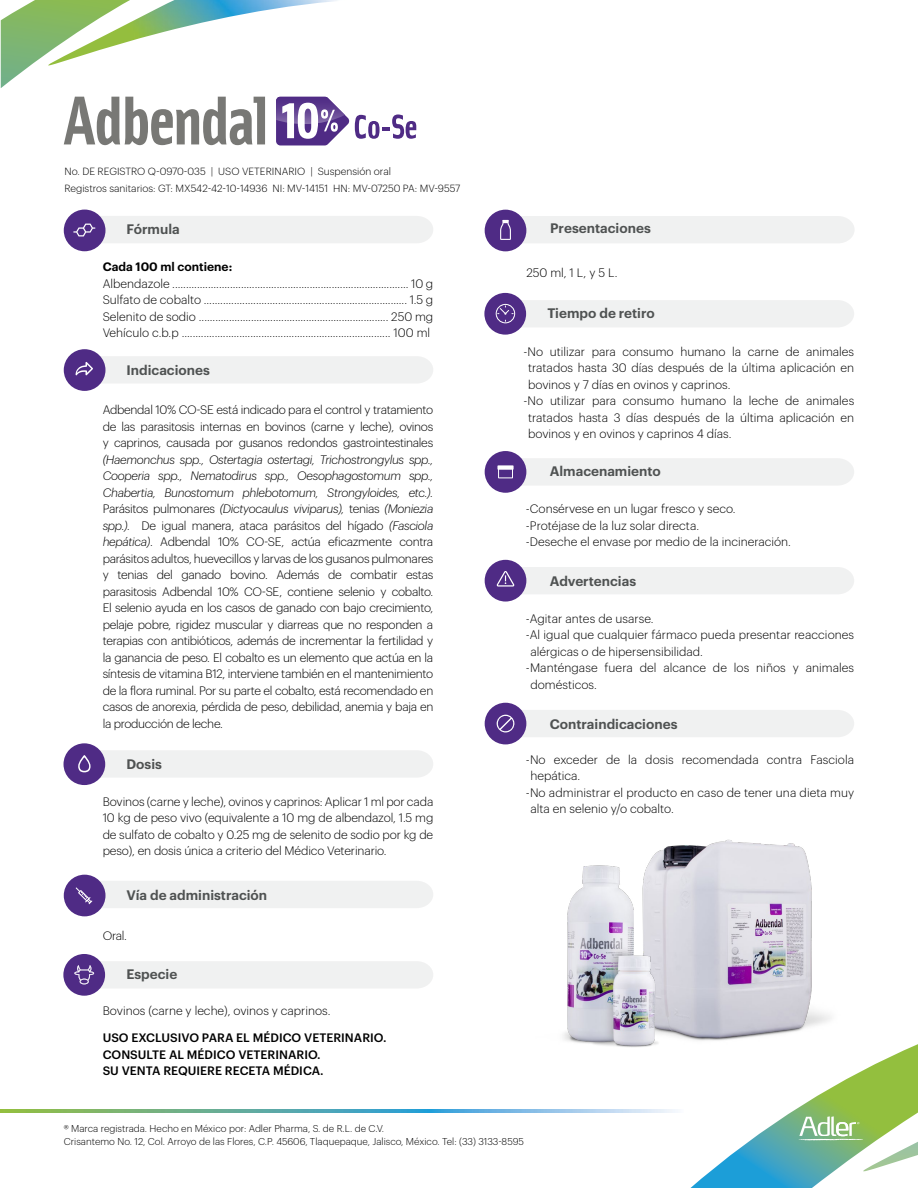
<style>
.page{position:relative;width:918px;height:1188px;background:#fff}
.page>*{position:absolute;margin:0;border:0;box-sizing:border-box;transform-origin:0 0}
.t1{font:600 13.5px "Graphik";color:#4f5252}
.t2{font:300 12px/16.5px "Graphik";color:#000;text-align:justify}
.t3{font:500 12px/16.5px "Graphik";color:#000}
.t4{font:600 12px "Graphik";color:#000}
.t5{font:300 10.2px/16.5px "Graphik";color:#000}
.t6{font:300 9.75px/13.5px "Graphik";color:#000}
.s1{font-style:italic}
</style>
<div class="page">
<svg style="left:1px;top:0;width:50px;height:88px"></svg>
<img style="left:48px;top:0;width:289px;height:65px">
<img style="left:0;top:1110px;width:676px;height:3px">
<svg style="left:690px;top:1044px;width:228px;height:144px"></svg>
<div style="left:64px;top:210px;width:41px;height:41px;background:#4f2b85;border-radius:50%"></div>
<svg style="left:73px;top:216px;width:360px;height:27px"></svg>
<div style="left:64px;top:349px;width:41px;height:42px;background:#4f2b85;border-radius:50%"></div>
<svg style="left:75px;top:356px;width:358px;height:28px"></svg>
<div style="left:64px;top:743px;width:41px;height:42px;background:#4f2b85;border-radius:50%"></div>
<svg style="left:78px;top:750px;width:355px;height:28px"></svg>
<div style="left:64px;top:875px;width:41px;height:41px;background:#4f2b85;border-radius:50%"></div>
<svg style="left:75px;top:881px;width:358px;height:27px"></svg>
<div style="left:485px;top:210px;width:41px;height:41px;background:#4f2b85;border-radius:50%"></div>
<svg style="left:500px;top:216px;width:354px;height:27px"></svg>
<div style="left:485px;top:451px;width:41px;height:42px;background:#4f2b85;border-radius:50%"></div>
<svg style="left:498px;top:458px;width:356px;height:28px"></svg>
<div style="left:497px;top:465px;width:17px;height:5px;background:#fff"></div>
<div style="left:485px;top:560px;width:41px;height:42px;background:#4f2b85;border-radius:50%"></div>
<svg style="left:496px;top:567px;width:358px;height:27px"></svg>
<div style="left:63px;top:954px;width:42px;height:42px;background:#4f2b85;border-radius:50%"></div>
<svg style="left:74px;top:961px;width:359px;height:28px"></svg>
<div style="left:484px;top:293px;width:42px;height:42px;background:#4f2b85;border-radius:50%"></div>
<svg style="left:495px;top:300px;width:359px;height:27px"></svg>
<img style="left:690px;top:839px;width:184px;height:261px">
<img style="left:563px;top:844px;width:160px;height:226px">
<svg style="left:64px;top:97px;width:201px;height:48px"></svg>
<svg style="left:276px;top:97px;width:140px;height:48px"></svg>
<div style="left:485px;top:703px;width:41px;height:41px;background:#4f2b85;border-radius:50%"></div>
<svg style="left:496px;top:710px;width:358px;height:27px"></svg>
<p class="t5" style="left:64px;top:163px;width:397px">No. DE REGISTRO Q-0970-035 | USO VETERINARIO | Suspensión oral<br>Registros sanitarios: GT: MX542-42-10-14936 NI: MV-14151 HN: MV-07250 PA: MV-9557</p>
<p class="t1" style="left:126px;top:219px;width:55px">Fórmula</p>
<p class="t4" style="left:103px;top:258px;width:131px">Cada 100 ml contiene:</p>
<p class="t2" style="left:103px;top:274px;width:332px">Albendazole ...................................................................................... 10 g Sulfato de cobalto .......................................................................... 1.5 g Selenito de sodio ..................................................................... 250 mg Vehículo c.b.p ............................................................................ 100 ml</p>
<p class="t1" style="left:126px;top:360px;width:85px">Indicaciones</p>
<p class="t2" style="left:103px;top:401px;width:332px">Adbendal 10% CO-SE está indicado para el control y tratamiento de las parasitosis internas en bovinos (carne y leche), ovinos y caprinos, causada por gusanos redondos gastrointestinales</p>
<p class="t2" style="left:103px;top:450px;width:332px"><span class="s1">(Haemonchus spp., Ostertagia ostertagi, Trichostrongylus spp., Cooperia spp., Nematodirus spp., Oesophagostomum spp., Chabertia, Bunostomum phlebotomum, Strongyloides, etc.).<br></span>Parásitos pulmonares <span class="s1">(Dictyocaulus viviparus),</span> tenias <span class="s1">(Moniezia spp.).</span> De igual manera, ataca parásitos del hígado <span class="s1">(Fasciola hepática)</span>. Adbendal 10% CO-SE, actúa eficazmente contra parásitos adultos, huevecillos y larvas de los gusanos pulmonares y tenias del ganado bovino. Además de combatir estas parasitosis Adbendal 10% CO-SE, contiene selenio y cobalto.<br>El selenio ayuda en los casos de ganado con bajo crecimiento, pelaje pobre, rigidez muscular y diarreas que no responden a terapias con antibióticos, además de incrementar la fertilidad y la ganancia de peso. El cobalto es un elemento que actúa en la síntesis de vitamina B12, interviene también en el mantenimiento de la flora ruminal. Por su parte el cobalto, está recomendado en casos de anorexia, pérdida de peso, debilidad, anemia y baja en la producción de leche.</p>
<p class="t1" style="left:126px;top:754px;width:37px">Dosis</p>
<p class="t2" style="left:103px;top:792px;width:332px">Bovinos (carne y leche), ovinos y caprinos: Aplicar 1 ml por cada 10 kg de peso vivo (equivalente a 10 mg de albendazol, 1.5 mg de sulfato de cobalto y 0.25 mg de selenito de sodio por kg de peso), en dosis única a criterio del Médico Veterinario.</p>
<p class="t1" style="left:126px;top:885px;width:142px">Vía de administración</p>
<p class="t2" style="left:103px;top:926px;width:26px">Oral.</p>
<p class="t1" style="left:126px;top:964px;width:52px">Especie</p>
<p class="t2" style="left:103px;top:1001px;width:229px">Bovinos (carne y leche), ovinos y caprinos.</p>
<p class="t3" style="left:103px;top:1029px;width:285px">USO EXCLUSIVO PARA EL MÉDICO VETERINARIO.<br>CONSULTE AL MÉDICO VETERINARIO.<br>SU VENTA REQUIERE RECETA MÉDICA.</p>
<p class="t1" style="left:550px;top:218px;width:102px">Presentaciones</p>
<p class="t2" style="left:526px;top:263px;width:93px">250 ml, 1 L, y 5 L.</p>
<p class="t1" style="left:547px;top:303px;width:109px">Tiempo de retiro</p>
<p class="t2" style="left:524px;top:342px;width:332px">-No utilizar para consumo humano la carne de animales</p>
<p class="t2" style="left:528px;top:359px;width:328px">tratados hasta 30 días después de la última aplicación en</p>
<p class="t2" style="left:528px;top:375px;width:204px">bovinos y 7 días en ovinos y caprinos.</p>
<p class="t2" style="left:524px;top:392px;width:332px">-No utilizar para consumo humano la leche de animales</p>
<p class="t2" style="left:528px;top:408px;width:328px">tratados hasta 3 días después de la última aplicación en</p>
<p class="t2" style="left:528px;top:425px;width:205px">bovinos y en ovinos y caprinos 4 días.</p>
<p class="t1" style="left:550px;top:461px;width:113px">Almacenamiento</p>
<p class="t2" style="left:526px;top:500px;width:267px;text-align:left">-Consérvese en un lugar fresco y seco. -Protéjase de la luz solar directa.<br>-Deseche el envase por medio de la incineración.</p>
<p class="t1" style="left:550px;top:571px;width:88px">Advertencias</p>
<p class="t2" style="left:526px;top:609px;width:129px">-Agitar antes de usarse.</p>
<p class="t2" style="left:526px;top:626px;width:330px">-Al igual que cualquier fármaco pueda presentar reacciones</p>
<p class="t2" style="left:530px;top:642px;width:174px">alérgicas o de hipersensibilidad.</p>
<p class="t2" style="left:526px;top:659px;width:330px">-Manténgase fuera del alcance de los niños y animales</p>
<p class="t2" style="left:530px;top:675px;width:68px">domésticos.</p>
<p class="t1" style="left:550px;top:713px;width:129px">Contraindicaciones</p>
<p class="t2" style="left:526px;top:750px;width:330px">-No exceder de la dosis recomendada contra Fasciola</p>
<p class="t2" style="left:530px;top:767px;width:51px">hepática.</p>
<p class="t2" style="left:526px;top:783px;width:330px">-No administrar el producto en caso de tener una dieta muy</p>
<p class="t2" style="left:530px;top:800px;width:145px">alta en selenio y/o cobalto.</p>
<p class="t6" style="left:64px;top:1121px;width:462px">® Marca registrada. Hecho en México por: Adler Pharma, S. de R.L. de C.V.<br>Crisantemo No. 12, Col. Arroyo de las Flores, C.P. 45606, Tlaquepaque, Jalisco, México. Tel: (33) 3133-8595</p>
</div>
